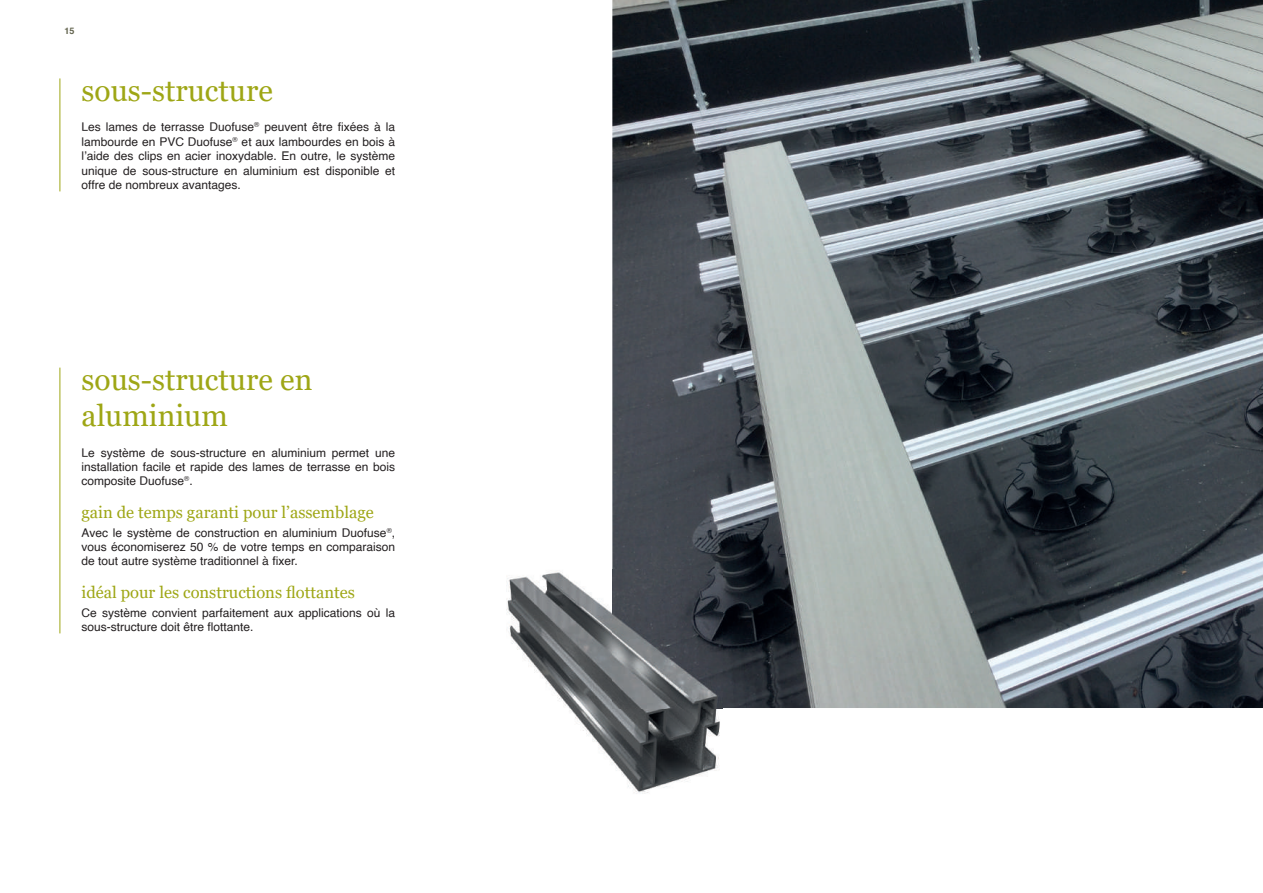
<style>
.page{position:relative;width:1263px;height:893px;background:#fff}
.page>*{position:absolute;margin:0;border:0;box-sizing:border-box;transform-origin:0 0}
.t1{font:30px/36px "Georgia";color:#9ea615}
.t2{font:16.5px "Georgia";color:#9ea615}
.t3{font:12px/14.4px "Helvetica";color:#231f20;text-align:justify}
.t4{font:700 9px "Helvetica";color:#60614b}
</style>
<div class="page">
<img style="left:612px;top:0;width:651px;height:708px">
<img style="left:506px;top:570px;width:217px;height:224px">
<img style="left:612px;top:570px;width:111px;height:138px">
<hr style="left:60px;top:368px;width:1px;height:265px;background:#9ea615">
<hr style="left:60px;top:78px;width:1px;height:113px;background:#9ea615">
<p class="t4" style="left:64px;top:24px;width:12px">15</p>
<h1 class="t1" style="left:82px;top:73px;width:193px">sous-structure</h1>
<p class="t3" style="left:82px;top:120px;width:315px">Les lames de terrasse Duofuse<sup>®</sup> peuvent être fixées à la lambourde en PVC Duofuse<sup>®</sup> et aux lambourdes en bois à l’aide des clips en acier inoxydable. En outre, le système unique de sous-structure en aluminium est disponible et offre de nombreux avantages.</p>
<h1 class="t1" style="left:82px;top:363px;width:232px">sous-structure en aluminium</h1>
<p class="t3" style="left:82px;top:445px;width:315px">Le système de sous-structure en aluminium permet une installation facile et rapide des lames de terrasse en bois composite Duofuse<sup>®</sup>.</p>
<h2 class="t2" style="left:82px;top:502px;width:294px">gain de temps garanti pour l’assemblage</h2>
<p class="t3" style="left:82px;top:525px;width:315px">Avec le système de construction en aluminium Duofuse<sup>®</sup>, vous économiserez 50 % de votre temps en comparaison de tout autre système traditionnel à fixer.</p>
<h2 class="t2" style="left:82px;top:582px;width:275px">idéal pour les constructions flottantes</h2>
<p class="t3" style="left:82px;top:605px;width:315px">Ce système convient parfaitement aux applications où la sous-structure doit être flottante.</p>
</div>
